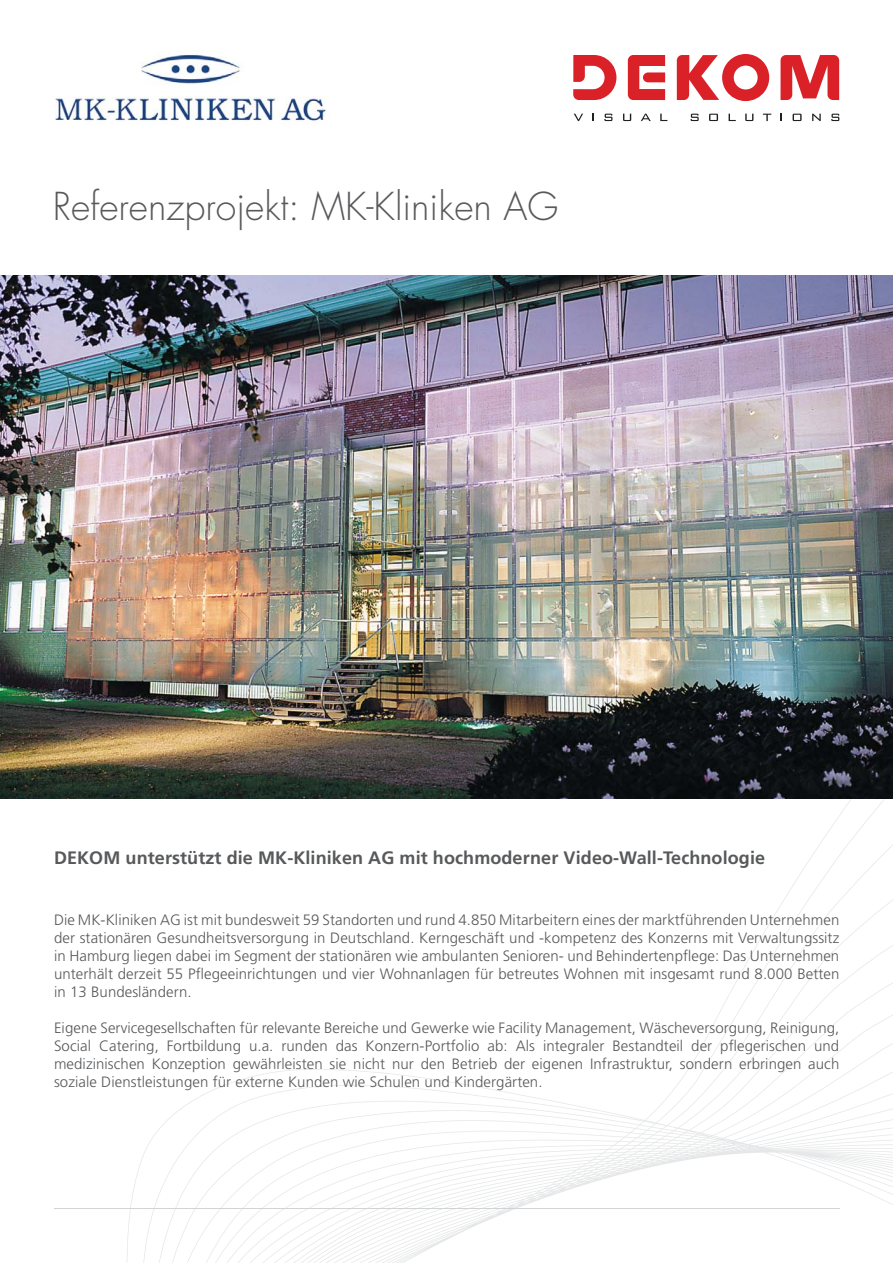
<style>
.page{position:relative;width:893px;height:1263px;background:#fff}
.page>*{position:absolute;margin:0;border:0;box-sizing:border-box;transform-origin:0 0}
.t1{font:300 37.5px "Futura";color:#58595b}
.t2{font:700 18px "Frutiger";letter-spacing:.005em;color:#58595b}
.t3{font:300 15px/18px "Frutiger";letter-spacing:.005em;color:#58595b;text-align:justify}
</style>
<div class="page">
<svg style="left:573px;top:55px;width:43px;height:45px"></svg>
<svg style="left:628px;top:55px;width:37px;height:45px"></svg>
<svg style="left:676px;top:54px;width:93px;height:47px"></svg>
<svg style="left:780px;top:55px;width:59px;height:45px"></svg>
<svg style="left:574px;top:114px;width:9px;height:7px"></svg>
<svg style="left:592px;top:114px;width:2px;height:7px"></svg>
<svg style="left:604px;top:114px;width:8px;height:7px"></svg>
<svg style="left:623px;top:114px;width:8px;height:7px"></svg>
<svg style="left:641px;top:114px;width:9px;height:7px"></svg>
<svg style="left:660px;top:114px;width:7px;height:7px"></svg>
<svg style="left:690px;top:114px;width:8px;height:7px"></svg>
<svg style="left:709px;top:114px;width:9px;height:7px"></svg>
<svg style="left:728px;top:114px;width:7px;height:7px"></svg>
<svg style="left:745px;top:114px;width:8px;height:7px"></svg>
<svg style="left:762px;top:114px;width:9px;height:7px"></svg>
<svg style="left:780px;top:114px;width:2px;height:7px"></svg>
<svg style="left:792px;top:114px;width:9px;height:7px"></svg>
<svg style="left:812px;top:114px;width:8px;height:7px"></svg>
<svg style="left:831px;top:114px;width:8px;height:7px"></svg>
<svg style="left:126px;top:798px;width:766px;height:465px"></svg>
<hr style="left:54px;top:1208px;width:785px;height:1px;background:#d1d3d4">
<img style="left:55px;top:54px;width:272px;height:67px">
<img style="left:0;top:275px;width:892px;height:523px">
<h1 class="t1" style="left:53px;top:189px;width:507px">Referenzprojekt: MK-Kliniken AG</h1>
<p class="t2" style="left:54px;top:849px;width:712px">DEKOM unterstützt die MK-Kliniken AG mit hochmoderner Video-Wall-Technologie</p>
<p class="t3" style="left:54px;top:912px;width:786px">Die MK-Kliniken AG ist mit bundesweit 59 Standorten und rund 4.850 Mitarbeitern eines der marktführenden Unternehmen der stationären Gesundheitsversorgung in Deutschland. Kerngeschäft und -kompetenz des Konzerns mit Verwaltungssitz in Hamburg liegen dabei im Segment der stationären wie ambulanten Senioren- und Behindertenpflege: Das Unternehmen unterhält derzeit 55 Pflegeeinrichtungen und vier Wohnanlagen für betreutes Wohnen mit insgesamt rund 8.000 Betten in 13 Bundesländern.</p>
<p class="t3" style="left:54px;top:1020px;width:786px">Eigene Servicegesellschaften für relevante Bereiche und Gewerke wie Facility Management, Wäscheversorgung, Reinigung, Social Catering, Fortbildung u.a. runden das Konzern-Portfolio ab: Als integraler Bestandteil der pflegerischen und medizinischen Konzeption gewährleisten sie nicht nur den Betrieb der eigenen Infrastruktur, sondern erbringen auch soziale Dienstleistungen für externe Kunden wie Schulen und Kindergärten.</p>
</div>
